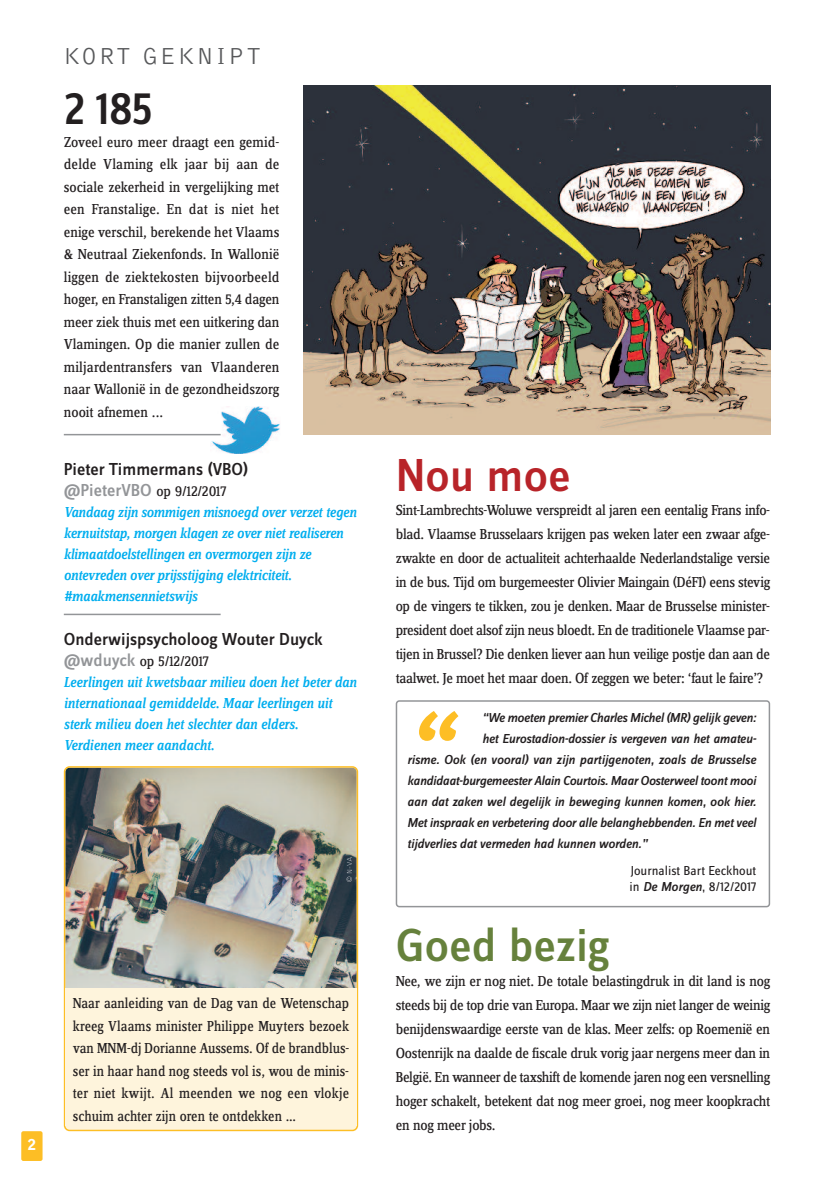
<style>
.page{position:relative;width:834px;height:1195px;background:#fff}
.page>*{position:absolute;margin:0;border:0;box-sizing:border-box;transform-origin:0 0}
.t1{font:italic 700 97.5px "Zine Serif Dis";color:#fdbe25}
.t2{font:500 48px "Zine Sans Dis";color:#66813c}
.t3{font:500 48px "Zine Sans Dis";color:#b82429}
.t4{font:500 48px "Zine Sans Dis";color:#231f20;scale:.95 1}
.t5{font:300 24px "Bell Gothic Std";letter-spacing:.1em;color:#57585a}
.t6{font:500 18px "Zine Sans Dis";color:#231f20}
.t7{font:15px/22.5px "Zine Serif Dis";letter-spacing:-.015em;color:#231f20;text-align:justify}
.t8{font:italic 500 15px/21px "Zine Serif Dis";letter-spacing:-.01em;color:#00aeef;scale:.95 1}
.t9{font:900 15px "Bell Gothic Std";color:#fff}
.t10{font:italic 500 13.5px "Zine Sans Dis";letter-spacing:-.02em;color:#231f20}
.t11{font:13.5px/16.5px "Zine Sans Dis";color:#231f20}
.s1{font-family:"Zine Sans Dis";font-style:normal;font-size:18px;color:#939598}
.s2{font-weight:400;font-style:normal;color:#231f20}
.s3{font-weight:500;font-style:italic}
</style>
<div class="page">
<svg style="left:395px;top:700px;width:375px;height:207px"></svg>
<img style="left:64px;top:766px;width:294px;height:365px">
<div style="left:21px;top:1131px;width:22px;height:30px;background:#fdbe25;border-radius:2px"></div>
<img style="left:210px;top:406px;width:70px;height:48px">
<hr style="left:64px;top:434px;width:156px;height:1px;background:#939598">
<hr style="left:64px;top:614px;width:156px;height:1px;background:#939598">
<div style="left:65px;top:988px;width:291px;height:138px;background:#fef4dc"></div>
<img style="left:346px;top:857px;width:6px;height:25px">
<img style="left:303px;top:85px;width:467px;height:349px">
<h3 class="t5" style="left:64px;top:47px;width:199px">KORT GEKNIPT</h3>
<h2 class="t4" style="left:64px;top:92px;width:95px">2 185</h2>
<p class="t7" style="left:64px;top:132px;width:217px">Zoveel euro meer draagt een gemid&shy;delde Vlaming elk jaar bij aan de sociale zekerheid in vergelijking met een Franstalige. En dat is niet het enige verschil, berekende het Vlaams &amp; Neutraal Ziekenfonds. In Wallonië liggen de ziektekosten bijvoorbeeld hoger, en Franstaligen zitten 5,4 dagen meer ziek thuis met een uitkering dan Vlamingen. Op die manier zullen de miljardentransfers van Vlaanderen naar Wallonië in de gezondheidszorg nooit afnemen ...</p>
<p class="t6" style="left:64px;top:463px;width:186px">Pieter Timmermans (VBO)</p>
<p class="t8" style="left:64px;top:482px;width:309px"><span class="s1">@PieterVBO</span> <span class="s2">op 9/12/2017<br></span>Vandaag zijn sommigen misnoegd over verzet tegen kernuitstap, morgen klagen ze over niet realiseren klimaatdoelstellingen en overmorgen zijn ze ontevreden over prijsstijging elektriciteit. #maakmensennietswijs</p>
<p class="t6" style="left:64px;top:633px;width:260px">Onderwijspsycholoog Wouter Duyck</p>
<p class="t8" style="left:64px;top:652px;width:309px"><span class="s1">@wduyck</span> <span class="s2">op 5/12/2017<br></span>Leerlingen uit kwetsbaar milieu doen het beter dan internationaal gemiddelde. Maar leerlingen uit sterk milieu doen het slechter dan elders.<br>Verdienen meer aandacht.</p>
<p class="t9" style="left:28px;top:1139px;width:10px">2</p>
<p class="t7" style="left:73px;top:993px;width:278px">Naar aanleiding van de Dag van de Wetenschap kreeg Vlaams minister Philippe Muyters bezoek van MNM-dj Dorianne Aussems. Of de brandblus&shy;ser in haar hand nog steeds vol is, wou de minis&shy;ter niet kwijt. Al meenden we nog een vlokje schuim achter zijn oren te ontdekken …</p>
<h2 class="t3" style="left:395px;top:459px;width:176px">Nou moe</h2>
<p class="t7" style="left:395px;top:499px;width:376px;line-height:24px">Sint-Lambrechts-Woluwe verspreidt al jaren een eentalig Frans info&shy;blad. Vlaamse Brusselaars krijgen pas weken later een zwaar afge&shy;zwakte en door de actualiteit achterhaalde Nederlandstalige versie in de bus. Tijd om burgemeester Olivier Maingain (DéFI) eens stevig op de vingers te tikken, zou je denken. Maar de Brusselse minister&shy;president doet alsof zijn neus bloedt. En de traditionele Vlaamse par&shy;tijen in Brussel? Die denken liever aan hun veilige postje dan aan de taalwet. Je moet het maar doen. Of zeggen we beter: ‘faut le faire’?</p>
<p class="t10" style="left:482px;top:713px;width:275px">“We moeten premier Charles Michel (MR) gelijk geven:</p>
<p class="t10" style="left:482px;top:734px;width:275px">het Eurostadion-dossier is vergeven van het amateu-</p>
<p class="t10" style="left:407px;top:755px;width:350px">risme. Ook (en vooral) van zijn partijgenoten, zoals de Brusselse</p>
<p class="t10" style="left:407px;top:776px;width:350px">kandidaat-burgemeester Alain Courtois. Maar Oosterweel toont mooi</p>
<p class="t10" style="left:407px;top:797px;width:350px">aan dat zaken wel degelijk in beweging kunnen komen, ook hier.</p>
<p class="t10" style="left:407px;top:818px;width:350px">Met inspraak en verbetering door alle belanghebbenden. En met veel</p>
<p class="t10" style="left:407px;top:839px;width:241px">tijdverlies dat vermeden had kunnen worden.”</p>
<p class="t11" style="left:629px;top:863px;width:128px">Journalist Bart Eeckhout in <span class="s3">De Morgen</span>, 8/12/2017</p>
<h1 class="t1" style="left:407px;top:713px;width:45px">“</h1>
<h2 class="t2" style="left:395px;top:928px;width:215px">Goed bezig</h2>
<p class="t7" style="left:395px;top:970px;width:376px;line-height:24px">Nee, we zijn er nog niet. De totale belastingdruk in dit land is nog steeds bij de top drie van Europa. Maar we zijn niet langer de weinig benijdenswaardige eerste van de klas. Meer zelfs: op Roemenië en Oostenrijk na daalde de fiscale druk vorig jaar nergens meer dan in België. En wanneer de taxshift de komende jaren nog een versnelling hoger schakelt, betekent dat nog meer groei, nog meer koopkracht en nog meer jobs.</p>
</div>
